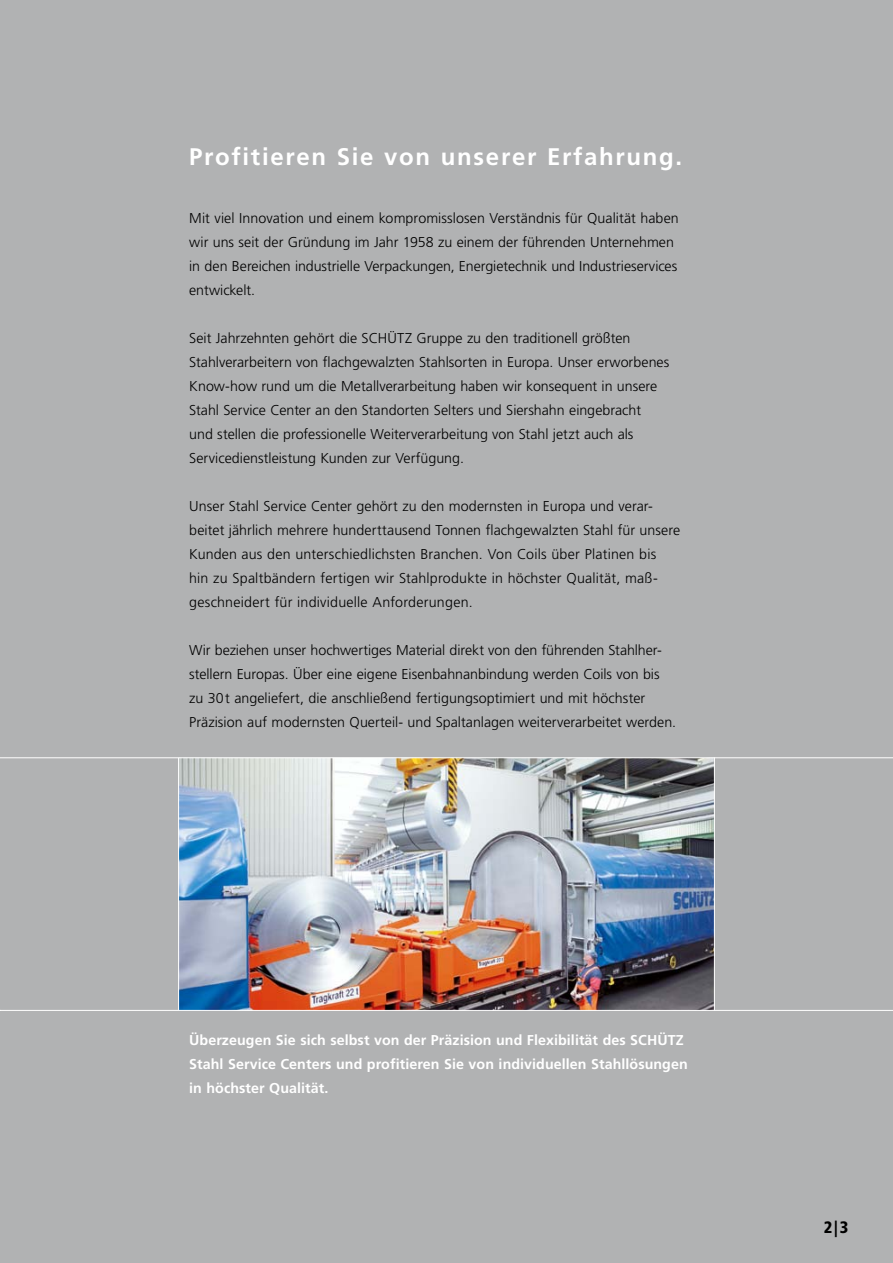
<style>
.page{position:relative;width:893px;height:1263px;background:#b1b2b3}
.page>*{position:absolute;margin:0;border:0;box-sizing:border-box;transform-origin:0 0}
.t1{font:700 24px "Frutiger";letter-spacing:.07em;color:#fff}
.t2{font:900 condensed 16.5px "Frutiger";color:#000}
.t3{font:300 14.25px/24px "Frutiger";color:#000}
.t4{font:700 14.25px/24px "Frutiger";letter-spacing:.005em;color:#fff}
</style>
<div class="page">
<img style="left:179px;top:758px;width:535px;height:252px">
<hr style="left:178px;top:758px;width:1px;height:252px;background:#fff">
<hr style="left:714px;top:757px;width:1px;height:253px;background:#fff">
<hr style="left:0;top:1010px;width:893px;height:1px;background:#fff">
<hr style="left:0;top:757px;width:893px;height:1px;background:#fff">
<h1 class="t1" style="left:189px;top:143px;width:494px">Profitieren Sie von unserer Erfahrung.</h1>
<p class="t3" style="left:189px;top:207px;width:491px">Mit viel Innovation und einem kompromisslosen Verständnis für Qualität haben wir uns seit der Gründung im Jahr 1958 zu einem der führenden Unternehmen in den Bereichen industrielle Verpackungen, Energietechnik und Industrieservices entwickelt.</p>
<p class="t3" style="left:189px;top:327px;width:482px">Seit Jahrzehnten gehört die SCHÜTZ Gruppe zu den traditionell größten Stahlverarbeitern von flachgewalzten Stahlsorten in Europa. Unser erworbenes Know-how rund um die Metallverarbeitung haben wir konsequent in unsere Stahl Service Center an den Standorten Selters und Siershahn eingebracht<br>und stellen die professionelle Weiterverarbeitung von Stahl jetzt auch als Servicedienstleistung Kunden zur Verfügung.</p>
<p class="t3" style="left:189px;top:495px;width:493px">Unser Stahl Service Center gehört zu den modernsten in Europa und verar&shy;beitet jährlich mehrere hunderttausend Tonnen flachgewalzten Stahl für unsere Kunden aus den unterschiedlichsten Branchen. Von Coils über Platinen bis<br>hin zu Spaltbändern fertigen wir Stahlprodukte in höchster Qualität, maß&shy;geschneidert für individuelle Anforderungen.</p>
<p class="t3" style="left:189px;top:639px;width:488px">Wir beziehen unser hochwertiges Material direkt von den führenden Stahlher&shy;stellern Europas. Über eine eigene Eisenbahnanbindung werden Coils von bis zu 30t angeliefert, die anschließend fertigungsoptimiert und mit höchster Präzision auf modernsten Querteil- und Spaltanlagen weiterverarbeitet werden.</p>
<p class="t4" style="left:189px;top:1028px;width:500px">Überzeugen Sie sich selbst von der Präzision und Flexibilität des SCHÜTZ<br>Stahl Service Centers und profitieren Sie von individuellen Stahllösungen in höchster Qualität.</p>
<p class="t2" style="left:824px;top:1217px;width:26px">2|3</p>
</div>
